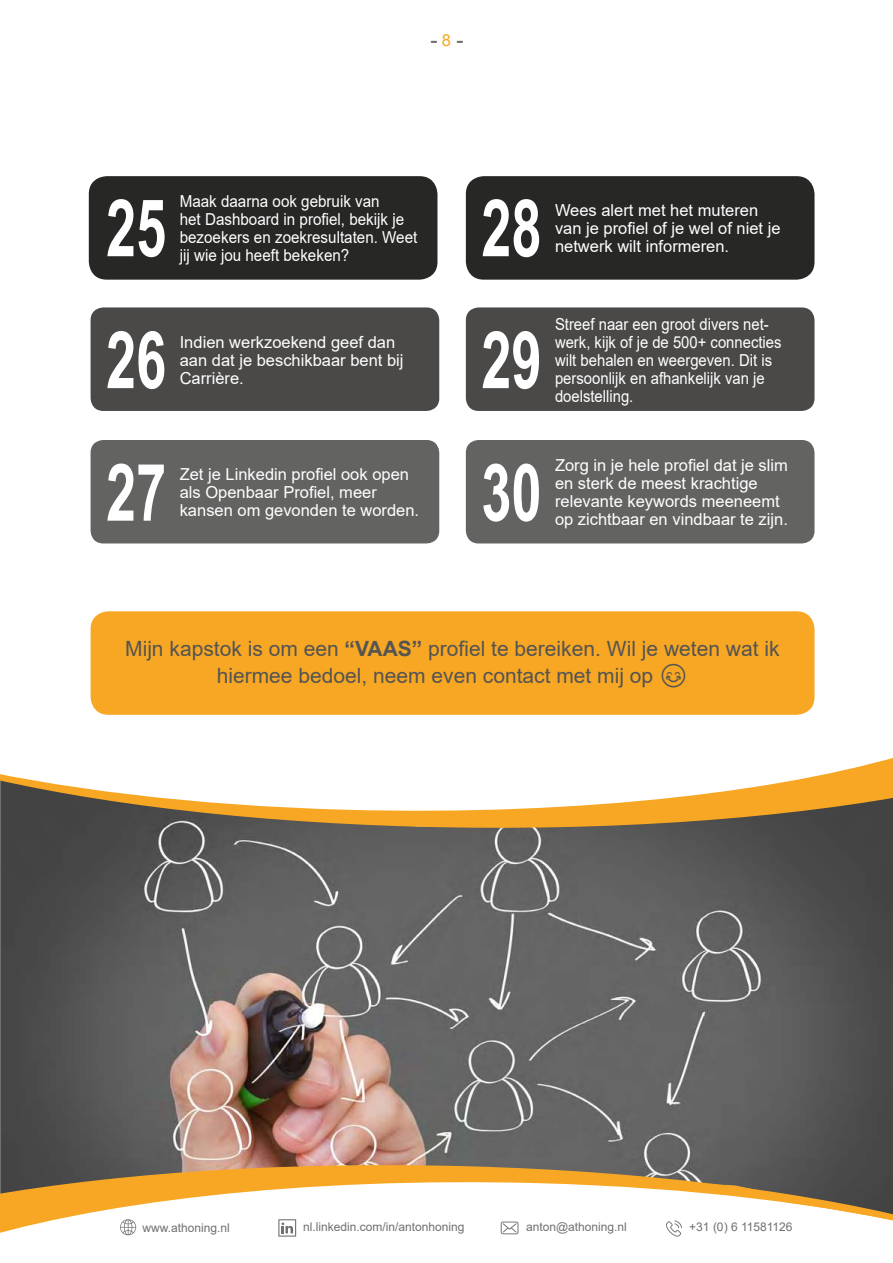
<style>
.page{position:relative;width:893px;height:1263px;background:#fff}
.page>*{position:absolute;margin:0;border:0;box-sizing:border-box;transform-origin:0 0}
.t1{font:700 79.5px "Arial Narrow";color:#fff;scale:.83 1}
.t2{font:21px/27px "Arial";color:#545453}
.t3{font:16.5px/18px "Arial";color:#fff}
.t4{font:16.5px/18px "Arial";color:#fff;scale:.9 1}
.t5{font:16.5px/18px "Arial";color:#fff;scale:.92 1}
.t6{font:700 16.5px "Arial";color:#6f6f6e;scale:1.35 1}
.t7{font:12px "Arial";color:#6f6f6e}
.s1{font-weight:400;color:#f7a723}
.s2{font-weight:700}
</style>
<div class="page">
<div style="left:89px;top:176px;width:348px;height:104px;background:#272726;border-radius:18px"></div>
<div style="left:466px;top:176px;width:348px;height:104px;background:#272726;border-radius:18px"></div>
<img style="left:1px;top:832px;width:892px;height:329px">
<svg style="left:0;top:1161px;width:893px;height:76px"></svg>
<svg style="left:0;top:758px;width:893px;height:74px"></svg>
<div style="left:91px;top:611px;width:723px;height:104px;background:#f7a723;border-radius:18px"></div>
<div style="left:91px;top:440px;width:348px;height:103px;background:#636362;border-radius:13px"></div>
<div style="left:466px;top:440px;width:348px;height:103px;background:#636362;border-radius:13px"></div>
<div style="left:91px;top:307px;width:348px;height:104px;background:#4a4948;border-radius:13px"></div>
<div style="left:466px;top:307px;width:348px;height:104px;background:#4a4948;border-radius:13px"></div>
<p class="t6" style="left:430px;top:31px;width:26px">-<span class="s1">8</span>-</p>
<p class="t5" style="left:180px;top:194px;width:260px">Maak daarna ook gebruik van<br>het Dashboard in profiel, bekijk je bezoekers en zoekresultaten. Weet jij wie jou heeft bekeken?</p>
<p class="t3" style="left:555px;top:203px;width:227px">Wees alert met het muteren van je profiel of je wel of niet je netwerk wilt informeren.</p>
<h1 class="t1" style="left:106px;top:182px;width:74px">25</h1>
<h1 class="t1" style="left:481px;top:182px;width:74px">28</h1>
<h1 class="t1" style="left:106px;top:314px;width:74px">26</h1>
<h1 class="t1" style="left:481px;top:314px;width:74px">29</h1>
<p class="t3" style="left:180px;top:334px;width:225px">Indien werkzoekend geef dan aan dat je beschikbaar bent bij<br>Carrière.</p>
<p class="t4" style="left:555px;top:316px;width:253px">Streef naar een groot divers net&shy;werk, kijk of je de 500+ connecties wilt behalen en weergeven. Dit is persoonlijk en afhankelijk van je doelstelling.</p>
<p class="t3" style="left:180px;top:465px;width:241px">Zet je Linkedin profiel ook open als Openbaar Profiel, meer kansen om gevonden te worden.</p>
<p class="t3" style="left:555px;top:456px;width:234px">Zorg in je hele profiel dat je slim en sterk de meest krachtige relevante keywords meeneemt op zichtbaar en vindbaar te zijn.</p>
<h1 class="t1" style="left:106px;top:447px;width:74px">27</h1>
<h1 class="t1" style="left:481px;top:447px;width:74px">30</h1>
<p class="t2" style="left:217px;top:637px;width:564px;text-indent:-92px">Mijn kapstok is om een <span class="s2">“VAAS”</span> profiel te bereiken. Wil je weten wat ik hiermee bedoel, neem even contact met mij op</p>
<p class="t7" style="left:143px;top:1223px;width:89px">www.athoning.nl</p>
<p class="t7" style="left:303px;top:1223px;width:163px">nl.linkedin.com/in/antonhoning</p>
<p class="t7" style="left:526px;top:1223px;width:102px">anton@athoning.nl</p>
<p class="t7" style="left:689px;top:1223px;width:105px">+31 (0) 6 11581126</p>
</div>
